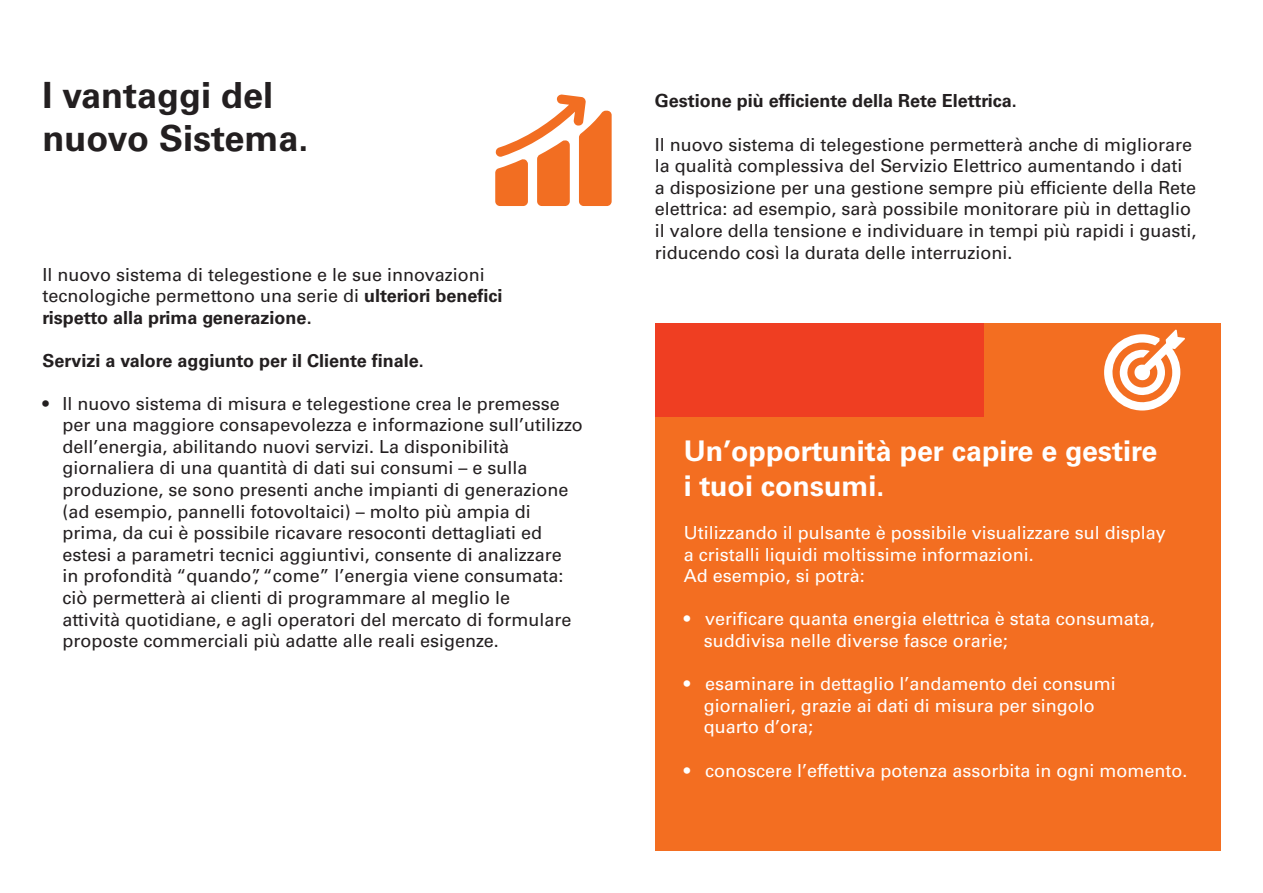
<style>
.page{position:relative;width:1263px;height:893px;background:#fff}
.page>*{position:absolute;margin:0;border:0;box-sizing:border-box;transform-origin:0 0}
.t1{font:700 36px "Univers";color:#231f20}
.t2{font:700 28.5px "Univers";color:#fff}
.t3{font:18px/21.6px "Univers";color:#231f20}
.t4{font:18px "Univers";color:#fff}
.t5{font:700 18px "Univers";color:#231f20}
.s1{font-weight:700}
</style>
<div class="page">
<div style="left:655px;top:323px;width:565px;height:527px;background:#f36e21"></div>
<div style="left:655px;top:323px;width:328px;height:94px;background:#ef3e22"></div>
<svg style="left:1104px;top:330px;width:81px;height:80px"></svg>
<svg style="left:495px;top:95px;width:117px;height:111px"></svg>
<p class="t1" style="left:43px;top:74px;width:232px">I vantaggi del</p>
<p class="t1" style="left:43px;top:117px;width:267px">nuovo Sistema.</p>
<p class="t3" style="left:43px;top:264px;width:461px">Il nuovo sistema di telegestione e le sue innovazioni tecnologiche permettono una serie di <span class="s1">ulteriori benefici</span></p>
<p class="t5" style="left:43px;top:307px;width:271px">rispetto alla prima generazione.</p>
<p class="t5" style="left:43px;top:350px;width:383px">Servizi a valore aggiunto per il Cliente finale.</p>
<p class="t3" style="left:43px;top:393px;width:8px">•</p>
<p class="t3" style="left:62px;top:392px;width:522px">Il nuovo sistema di misura e telegestione crea le premesse per una maggiore consapevolezza e informazione sull’utilizzo dell’energia, abilitando nuovi servizi. La disponibilità giornaliera di una quantità di dati sui consumi – e sulla produzione, se sono presenti anche impianti di generazione (ad esempio, pannelli fotovoltaici) – molto più ampia di prima, da cui è possibile ricavare resoconti dettagliati ed estesi a parametri tecnici aggiuntivi, consente di analizzare<br>in profondità “quando”, “come” l’energia viene consumata: ciò permetterà ai clienti di programmare al meglio le<br>attività quotidiane, e agli operatori del mercato di formulare proposte commerciali più adatte alle reali esigenze.</p>
<p class="t5" style="left:655px;top:91px;width:363px">Gestione più efficiente della Rete Elettrica.</p>
<p class="t3" style="left:655px;top:134px;width:543px">Il nuovo sistema di telegestione permetterà anche di migliorare la qualità complessiva del Servizio Elettrico aumentando i dati a disposizione per una gestione sempre più efficiente della Rete elettrica: ad esempio, sarà possibile monitorare più in dettaglio il valore della tensione e individuare in tempi più rapidi i guasti, riducendo così la durata delle interruzioni.</p>
<p class="t2" style="left:684px;top:435px;width:475px">Un’opportunità per capire e gestire</p>
<p class="t2" style="left:684px;top:469px;width:202px">i tuoi consumi.</p>
<p class="t4" style="left:684px;top:522px;width:484px">Utilizzando il pulsante è possibile visualizzare sul display</p>
<p class="t4" style="left:684px;top:543px;width:352px">a cristalli liquidi moltissime informazioni.</p>
<p class="t4" style="left:684px;top:565px;width:183px">Ad esempio, si potrà:</p>
<p class="t4" style="left:684px;top:608px;width:472px">• verificare quanta energia elettrica è stata consumata,</p>
<p class="t4" style="left:704px;top:630px;width:306px">suddivisa nelle diverse fasce orarie;</p>
<p class="t4" style="left:684px;top:673px;width:433px">• esaminare in dettaglio l’andamento dei consumi</p>
<p class="t4" style="left:704px;top:695px;width:393px">giornalieri, grazie ai dati di misura per singolo</p>
<p class="t4" style="left:704px;top:716px;width:111px">quarto d’ora;</p>
<p class="t4" style="left:684px;top:759px;width:505px">• conoscere l’effettiva potenza assorbita in ogni momento.</p>
</div>
